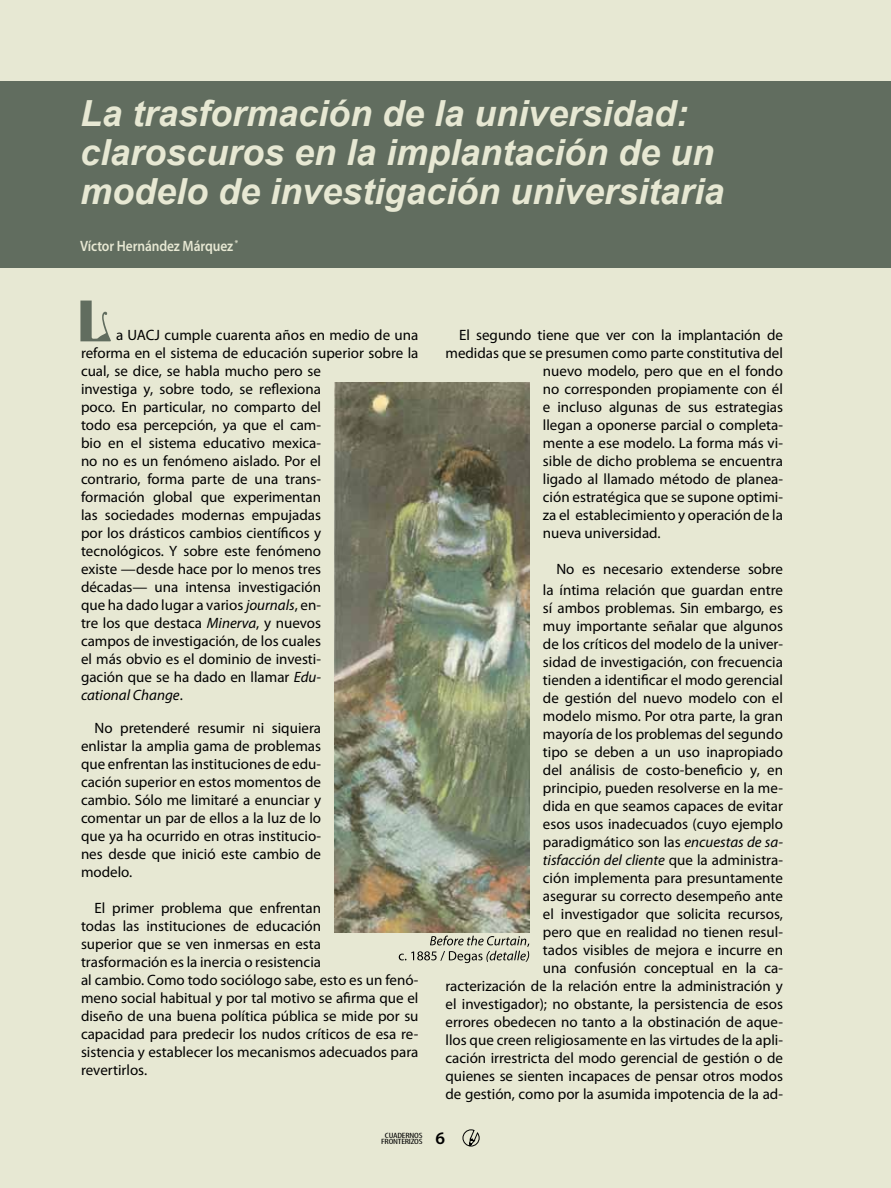
<style>
.page{position:relative;width:891px;height:1188px;background:#e7e8d3}
.page>*{position:absolute;margin:0;border:0;box-sizing:border-box;transform-origin:0 0}
.t1{font:52.5px "Deutsch Gothic";color:#616d5f}
.t2{font:italic 700 36px/39px "Arial";color:#e7e8d3}
.t3{font:600 17.7px "Myriad Pro";color:#000}
.t4{font:15px/18px "Myriad Pro";color:#000}
.t5{font:600 15px "Myriad Pro";letter-spacing:-.005em;color:#e7e8d3;scale:.9 1}
.t6{font:condensed 7.65px/6px "Myriad Pro";letter-spacing:-.02em;color:#000;text-align:center;scale:1.37 1}
.s1{font-style:italic}
</style>
<div class="page">
<div style="left:0;top:81px;width:891px;height:186px;background:#616d5f"></div>
<img style="left:335px;top:382px;width:194px;height:550px">
<svg style="left:463px;top:1129px;width:17px;height:18px"></svg>
<svg style="left:399px;top:936px;width:130px;height:27px"></svg>
<h2 class="t2" style="left:80px;top:95px;width:646px">La trasformación de la universidad: claroscuros en la implantación de un modelo de investigación universitaria</h2>
<p class="t5" style="left:80px;top:236px;width:177px">Víctor Hernández Márquez <sup>*</sup></p>
<h1 class="t1" style="left:79px;top:297px;width:34px">L</h1>
<p class="t4" style="left:81px;top:325px;width:339px;text-indent:35px">a UACJ cumple cuarenta años en medio de una reforma en el sistema de educación superior sobre la cual, se dice, se habla mucho pero se<br>investiga y, sobre todo, se reflexiona<br>poco. En particular, no comparto del<br>todo esa percepción, ya que el cam-<br>bio en el sistema educativo mexica-<br>no no es un fenómeno aislado. Por el<br>contrario, forma parte de una trans-<br>formación global que experimentan<br>las sociedades modernas empujadas<br>por los drásticos cambios científicos y<br>tecnológicos. Y sobre este fenómeno<br>existe —desde hace por lo menos tres<br>décadas— una intensa investigación<br>que ha dado lugar a varios <span class="s1">journals</span>, en-<br>tre los que destaca <span class="s1">Minerva</span>, y nuevos<br>campos de investigación, de los cuales<br>el más obvio es el dominio de investi-<br>gación que se ha dado en llamar <span class="s1">Edu-<br>cational Change</span>.</p>
<p class="t4" style="left:81px;top:718px;width:242px;text-align:justify;text-indent:14px">No pretenderé resumir ni siquiera enlistar la amplia gama de problemas que enfrentan las instituciones de edu&shy;cación superior en estos momentos de cambio. Sólo me limitaré a enunciar y comentar un par de ellos a la luz de lo que ya ha ocurrido en otras institucio&shy;nes desde que inició este cambio de modelo.</p>
<p class="t4" style="left:81px;top:898px;width:339px;text-indent:14px">El primer problema que enfrentan<br>todas las instituciones de educación<br>superior que se ven inmersas en esta<br>trasformación es la inercia o resistencia<br>al cambio. Como todo sociólogo sabe, esto es un fenó&shy;meno social habitual y por tal motivo se afirma que el diseño de una buena política pública se mide por su capacidad para predecir los nudos críticos de esa re&shy;sistencia y establecer los mecanismos adecuados para revertirlos.</p>
<p class="t4" style="left:459px;top:325px;width:326px">El segundo tiene que ver con la implantación de</p>
<p class="t4" style="left:446px;top:343px;width:339px">medidas que se presumen como parte constitutiva del</p>
<p class="t4" style="left:543px;top:361px;width:242px">nuevo modelo, pero que en el fondo</p>
<p class="t4" style="left:543px;top:379px;width:242px">no corresponden propiamente con él</p>
<p class="t4" style="left:543px;top:397px;width:242px">e incluso algunas de sus estrategias</p>
<p class="t4" style="left:543px;top:415px;width:242px">llegan a oponerse parcial o completa-</p>
<p class="t4" style="left:543px;top:433px;width:242px">mente a ese modelo. La forma más vi-</p>
<p class="t4" style="left:543px;top:451px;width:242px">sible de dicho problema se encuentra</p>
<p class="t4" style="left:543px;top:469px;width:242px">ligado al llamado método de planea-</p>
<p class="t4" style="left:543px;top:487px;width:242px">ción estratégica que se supone optimi-</p>
<p class="t4" style="left:543px;top:505px;width:242px">za el establecimiento y operación de la</p>
<p class="t4" style="left:543px;top:523px;width:119px">nueva universidad.</p>
<p class="t4" style="left:543px;top:558px;width:242px;line-height:21px;text-align:right">No es necesario extenderse sobre la íntima relación que guardan entre</p>
<p class="t4" style="left:446px;top:598px;width:339px;text-align:right">sí ambos problemas. Sin embargo, es<br>muy importante señalar que algunos<br>de los críticos del modelo de la univer-<br>sidad de investigación, con frecuencia<br>tienden a identificar el modo gerencial<br>de gestión del nuevo modelo con el<br>modelo mismo. Por otra parte, la gran<br>mayoría de los problemas del segundo<br>tipo se deben a un uso inapropiado<br>del análisis de costo-beneficio y, en<br>principio, pueden resolverse en la me-<br>dida en que seamos capaces de evitar<br>esos usos inadecuados (cuyo ejemplo<br>paradigmático son las <span class="s1">encuestas de sa-<br>tisfacción del cliente</span> que la administra-<br>ción implementa para presuntamente<br>asegurar su correcto desempeño ante<br>el investigador que solicita recursos,<br>pero que en realidad no tienen resul-<br>tados visibles de mejora e incurre en<br>una confusión conceptual en la ca-<br>racterización de la relación entre la administración y el investigador); no obstante, la persistencia de esos errores obedecen no tanto a la obstinación de aque&shy;llos que creen religiosamente en las virtudes de la apli&shy;cación irrestricta del modo gerencial de gestión o de quienes se sienten incapaces de pensar otros modos de gestión, como por la asumida impotencia de la ad-</p>
<p class="t6" style="left:381px;top:1132px;width:32px">CUADERNOS<br>FRONTERIZOS</p>
<p class="t3" style="left:435px;top:1127px;width:11px">6</p>
</div>
